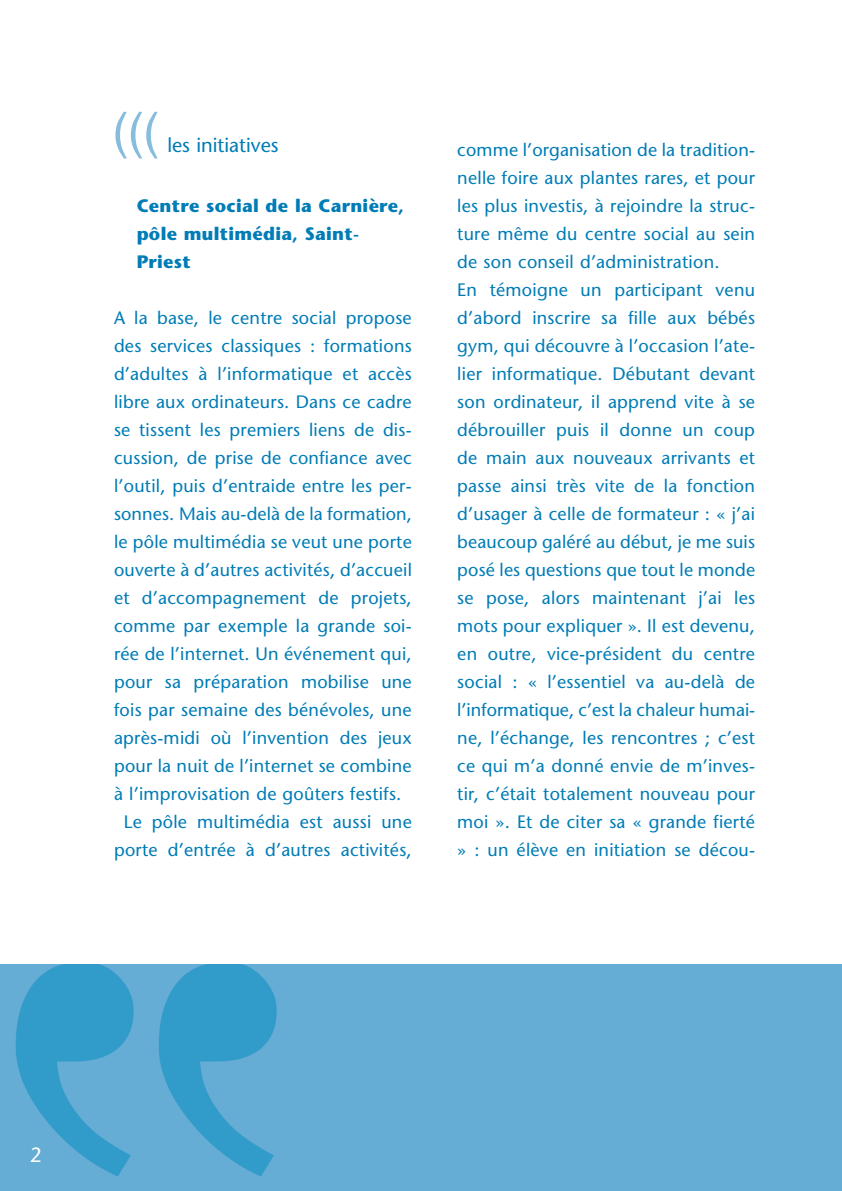
<style>
.page{position:relative;width:842px;height:1191px;background:#fff}
.page>*{position:absolute;margin:0;border:0;box-sizing:border-box;transform-origin:0 0}
.t1{font:50px "Helvetica";color:#88bcdd}
.t2{font:20.6px "Stone Sans";color:#fff}
.t3{font:20px "Stone Sans";color:#007cb6}
.t4{font:18px/28px "Stone Sans";letter-spacing:.015em;color:#007cb6;text-align:center}
.t5{font:700 18px/28px "Stone Sans";letter-spacing:.015em;color:#007cb6}
</style>
<div class="page">
<img style="left:0;top:964px;width:842px;height:227px">
<h1 class="t1" style="left:112px;top:97px;width:49px">(((</h1>
<p class="t3" style="left:167px;top:132px;width:113px">les initiatives</p>
<p class="t5" style="left:137px;top:191px;width:269px">Centre social de la Carnière, pôle multimédia, Saint-<br>Priest</p>
<p class="t4" style="left:114px;top:304px;width:300px">A la base, le centre social propose des services classiques : formations d’adultes à l’informatique et accès libre aux ordinateurs. Dans ce cadre se tissent les premiers liens de dis&shy;cussion, de prise de confiance avec l’outil, puis d’entraide entre les per&shy;sonnes. Mais au-delà de la formation, le pôle multimédia se veut une porte ouverte à d’autres activités, d’accueil et d’accompagnement de projets, comme par exemple la grande soi&shy;rée de l’internet. Un événement qui, pour sa préparation mobilise une fois par semaine des bénévoles, une après-midi où l’invention des jeux pour la nuit de l’internet se combine à l’improvisation de goûters festifs.<br>Le pôle multimédia est aussi une porte d’entrée à d’autres activités,</p>
<p class="t4" style="left:457px;top:136px;width:299px;text-align:left">comme l’organisation de la tradition&shy;nelle foire aux plantes rares, et pour les plus investis, à rejoindre la struc&shy;ture même du centre social au sein de son conseil d’administration.<br>En témoigne un participant venu d’abord inscrire sa fille aux bébés gym, qui découvre à l’occasion l’ate&shy;lier informatique. Débutant devant son ordinateur, il apprend vite à se débrouiller puis il donne un coup de main aux nouveaux arrivants et passe ainsi très vite de la fonction d’usager à celle de formateur : « j’ai beaucoup galéré au début, je me suis posé les questions que tout le monde se pose, alors maintenant j’ai les mots pour expliquer ». Il est devenu, en outre, vice-président du centre social : « l’essentiel va au-delà de l’informatique, c’est la chaleur humai&shy;ne, l’échange, les rencontres ; c’est ce qui m’a donné envie de m’inves&shy;tir, c’était totalement nouveau pour moi ». Et de citer sa « grande fierté » : un élève en initiation se décou-</p>
<p class="t2" style="left:30px;top:1142px;width:13px">2</p>
</div>
